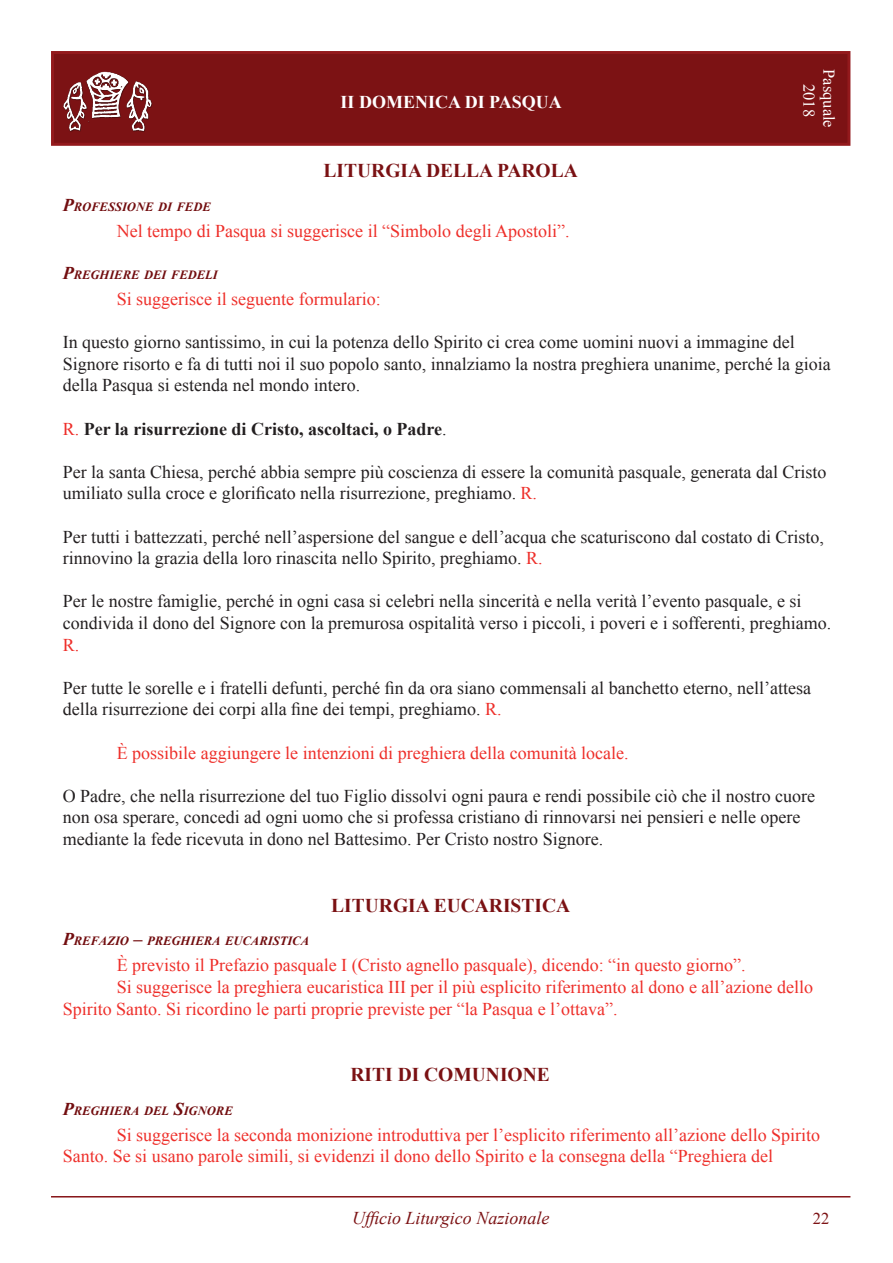
<style>
.page{position:relative;width:893px;height:1263px;background:#fff}
.page>*{position:absolute;margin:0;border:0;box-sizing:border-box;transform-origin:0 0}
.t1{font:700 19.5px "Times New Roman";color:#7a1113}
.t2{font:18px/21.6px "Times New Roman";color:#231f20}
.t3{font:18px/21.6px "Times New Roman";color:#ee2f2a}
.t4{font:700 18px "Times New Roman";color:#231f20}
.t5{font:italic 18px "Times New Roman";color:#7c1214}
.t6{font:700 18px "Times New Roman";color:#fff}
.t7{font:16.5px/19.8px "Times New Roman";color:#fff;text-align:center}
.t8{font:16.5px "Times New Roman";color:#7c1214}
.t9{font:italic 700 12.6px "Times New Roman";color:#720d0f}
.s1{font-size:18px}
.s2{font-weight:400;color:#ee2f2a}
.s3{font-weight:400}
.s4{color:#ee2f2a}
</style>
<div class="page">
<div style="left:51px;top:51px;width:799px;height:95px;background:#7c1214;border:3px solid #93191c"></div>
<hr style="left:51px;top:1196px;width:799px;height:1px;background:#871518">
<img style="left:63px;top:71px;width:90px;height:61px">
<p class="t6" style="left:341px;top:90px;width:223px">II Domenica di Pasqua</p>
<p class="t1" style="left:324px;top:157px;width:255px">LITURGIA DELLA PAROLA</p>
<p class="t7" style="left:839px;top:69px;width:60px;rotate:90deg">Pasquale<br>2018</p>
<p class="t9" style="left:63px;top:198px;width:150px"><span class="s1">P</span>ROFESSIONE DI FEDE</p>
<p class="t3" style="left:117px;top:219px;width:454px">Nel tempo di Pasqua si suggerisce il “Simbolo degli Apostoli”.</p>
<p class="t9" style="left:63px;top:266px;width:157px"><span class="s1">P</span>REGHIERE DEI FEDELI</p>
<p class="t3" style="left:117px;top:288px;width:265px">Si suggerisce il seguente formulario:</p>
<p class="t2" style="left:63px;top:331px;width:769px">In questo giorno santissimo, in cui la potenza dello Spirito ci crea come uomini nuovi a immagine del<br>Signore risorto e fa di tutti noi il suo popolo santo, innalziamo la nostra preghiera unanime, perché la gioia della Pasqua si estenda nel mondo intero.</p>
<p class="t4" style="left:63px;top:416px;width:385px"><span class="s2">R.</span> Per la risurrezione di Cristo, ascoltaci, o Padre<span class="s3">.</span></p>
<p class="t2" style="left:63px;top:461px;width:765px">Per la santa Chiesa, perché abbia sempre più coscienza di essere la comunità pasquale, generata dal Cristo umiliato sulla croce e glorificato nella risurrezione, preghiamo. <span class="s4">R.</span></p>
<p class="t2" style="left:63px;top:525px;width:763px">Per tutti i battezzati, perché nell’aspersione del sangue e dell’acqua che scaturiscono dal costato di Cristo, rinnovino la grazia della loro rinascita nello Spirito, preghiamo. <span class="s4">R.</span></p>
<p class="t2" style="left:63px;top:590px;width:770px">Per le nostre famiglie, perché in ogni casa si celebri nella sincerità e nella verità l’evento pasquale, e si condivida il dono del Signore con la premurosa ospitalità verso i piccoli, i poveri e i sofferenti, preghiamo.</p>
<p class="t3" style="left:63px;top:633px;width:18px">R.</p>
<p class="t2" style="left:63px;top:677px;width:750px">Per tutte le sorelle e i fratelli defunti, perché fin da ora siano commensali al banchetto eterno, nell’attesa della risurrezione dei corpi alla fine dei tempi, preghiamo. <span class="s4">R.</span></p>
<p class="t3" style="left:117px;top:741px;width:513px">È possibile aggiungere le intenzioni di preghiera della comunità locale.</p>
<p class="t2" style="left:63px;top:785px;width:754px">O Padre, che nella risurrezione del tuo Figlio dissolvi ogni paura e rendi possibile ciò che il nostro cuore non osa sperare, concedi ad ogni uomo che si professa cristiano di rinnovarsi nei pensieri e nelle opere mediante la fede ricevuta in dono nel Battesimo. Per Cristo nostro Signore.</p>
<p class="t1" style="left:331px;top:892px;width:240px">LITURGIA EUCARISTICA</p>
<p class="t9" style="left:63px;top:932px;width:248px"><span class="s1">P</span>REFAZIO <span class="s1">–</span> PREGHIERA EUCARISTICA</p>
<p class="t3" style="left:117px;top:954px;width:630px">È previsto il Prefazio pasquale I (Cristo agnello pasquale), dicendo: “in questo giorno”.</p>
<p class="t3" style="left:117px;top:976px;width:698px">Si suggerisce la preghiera eucaristica III per il più esplicito riferimento al dono e all’azione dello</p>
<p class="t3" style="left:63px;top:997px;width:556px">Spirito Santo. Si ricordino le parti proprie previste per “la Pasqua e l’ottava”.</p>
<p class="t1" style="left:351px;top:1061px;width:149px">RITI DI COMUNIONE</p>
<p class="t9" style="left:63px;top:1102px;width:172px"><span class="s1">P</span>REGHIERA DEL <span class="s1">S</span>IGNORE</p>
<p class="t3" style="left:63px;top:1123px;width:759px;text-indent:54px">Si suggerisce la seconda monizione introduttiva per l’esplicito riferimento all’azione dello Spirito<br>Santo. Se si usano parole simili, si evidenzi il dono dello Spirito e la consegna della “Preghiera del</p>
<p class="t5" style="left:352px;top:1206px;width:199px">Ufficio Liturgico Nazionale</p>
<p class="t8" style="left:813px;top:1207px;width:18px">22</p>
</div>
